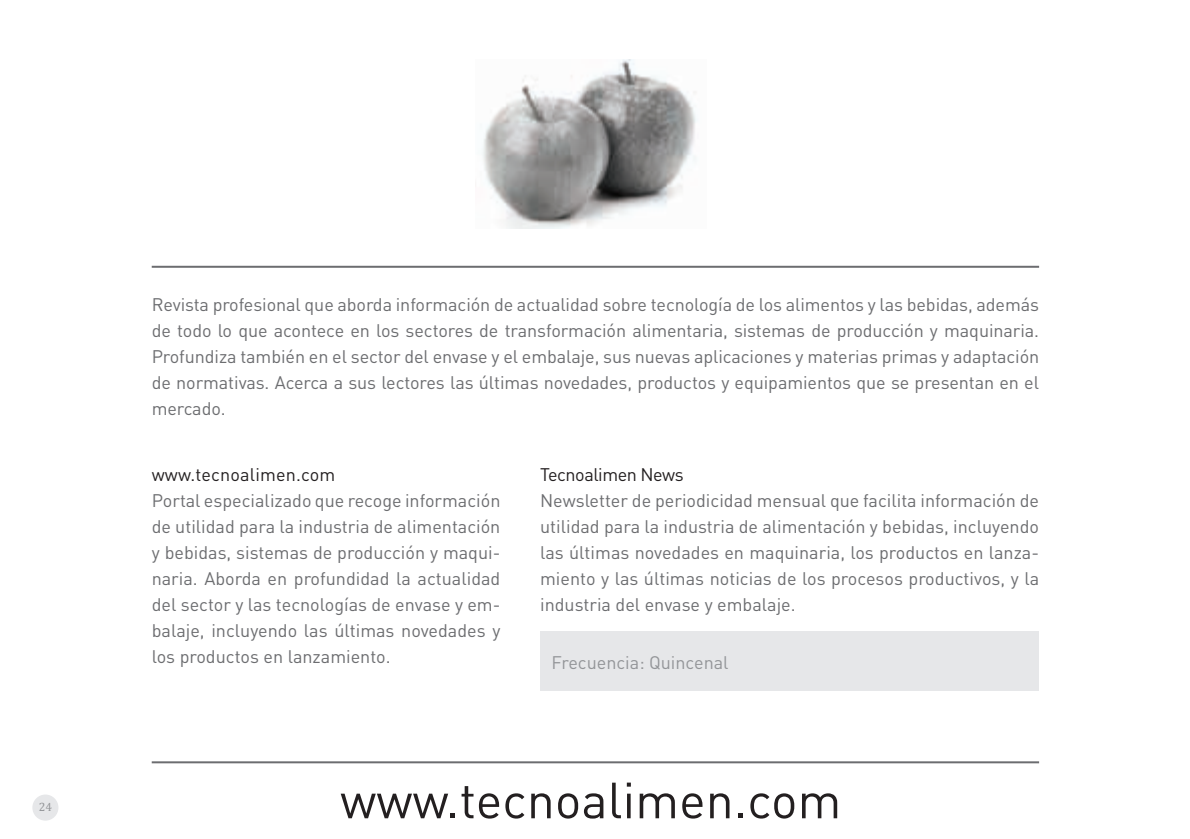
<style>
.page{position:relative;width:1190px;height:839px;background:#fff}
.page>*{position:absolute;margin:0;border:0;box-sizing:border-box;transform-origin:0 0}
.t1{font:50px "DIN";color:#231f20}
.t2{font:18px/26px "DIN";color:#6c6d70}
.t3{font:18px "DIN";color:#939598}
.t4{font:12px "Cambria";color:#939598}
.s1{color:#231f20}
</style>
<div class="page">
<img style="left:482px;top:60px;width:215px;height:168px">
<hr style="left:152px;top:266px;width:887px;height:2px;background:#6c6d70">
<hr style="left:152px;top:761px;width:887px;height:2px;background:#6c6d70">
<div style="left:540px;top:631px;width:499px;height:59px;background:#e6e7e9"></div>
<div style="left:32px;top:794px;width:26px;height:26px;background:#e6e7e9;border-radius:50%"></div>
<p class="t4" style="left:39px;top:799px;width:15px">24</p>
<p class="t2" style="left:152px;top:291px;width:889px;text-align:justify">Revista profesional que aborda información de actualidad sobre tecnología de los alimentos y las bebidas, además de todo lo que acontece en los sectores de transformación alimentaria, sistemas de producción y maquinaria.<br>Profundiza también en el sector del envase y el embalaje, sus nuevas aplicaciones y materias primas y adaptación de normativas. Acerca a sus lectores las últimas novedades, productos y equipamientos que se presentan en el mercado.</p>
<p class="t2" style="left:152px;top:461px;width:350px"><span class="s1">www.tecnoalimen.com<br></span>Portal especializado que recoge información de utilidad para la industria de alimentación y bebidas, sistemas de producción y maqui&shy;naria. Aborda en profundidad la actualidad del sector y las tecnologías de envase y em&shy;balaje, incluyendo las últimas novedades y los productos en lanzamiento.</p>
<p class="t2" style="left:540px;top:461px;width:500px"><span class="s1">Tecnoalimen News<br></span>Newsletter de periodicidad mensual que facilita información de utilidad para la industria de alimentación y bebidas, incluyendo las últimas novedades en maquinaria, los productos en lanza&shy;miento y las últimas noticias de los procesos productivos, y la industria del envase y embalaje.</p>
<p class="t3" style="left:551px;top:650px;width:179px">Frecuencia: Quincenal</p>
<p class="t1" style="left:340px;top:768px;width:503px">www.tecnoalimen.com</p>
</div>
